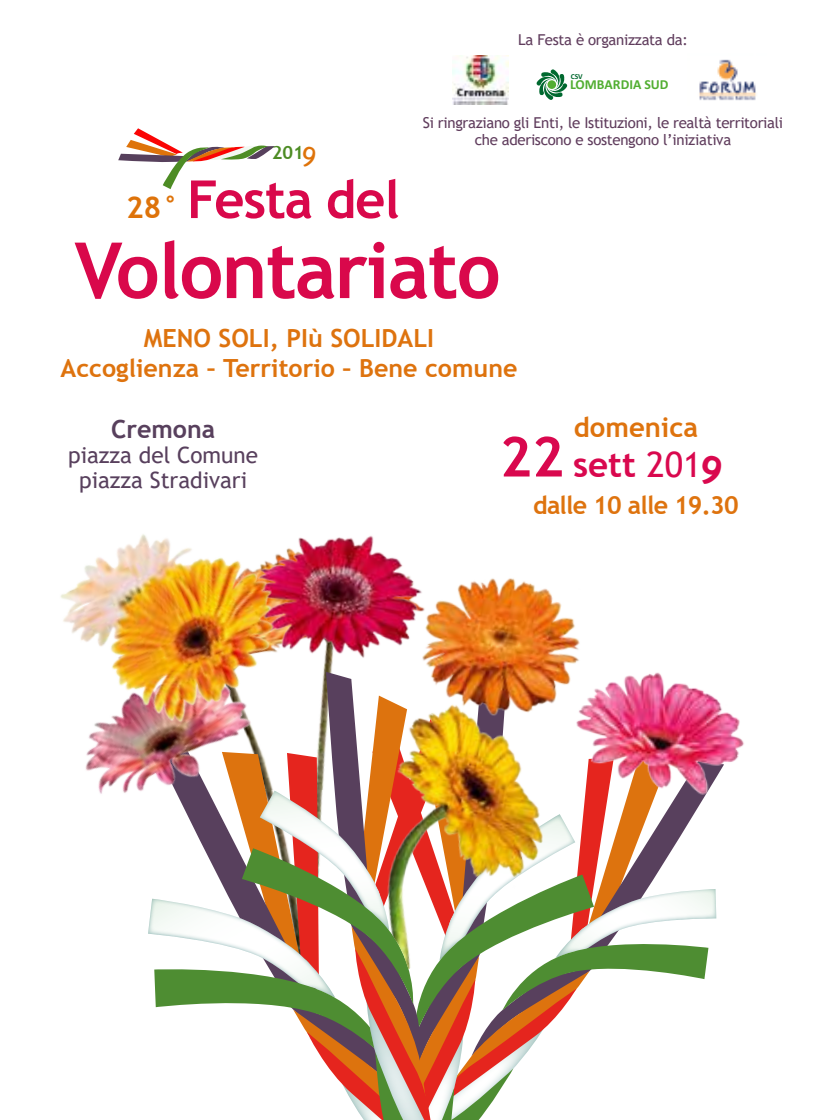
<style>
.page{position:relative;width:815px;height:1120px;background:#fff}
.page>*{position:absolute;margin:0;border:0;box-sizing:border-box;transform-origin:0 0}
.t1{font:700 77.5px "Trebuchet MS";letter-spacing:-.02em;color:#d9084b}
.t2{font:700 52.5px "Trebuchet MS";letter-spacing:-.02em;color:#d9084b}
.t3{font:700 35px "Trebuchet MS";color:#d9084e}
.t4{font:700 30px "Trebuchet MS";color:#de730a}
.t5{font:700 27.5px "Trebuchet MS";color:#de730e}
.t6{font:700 25px/30px "Trebuchet MS";color:#de730e;text-align:center}
.t7{font:700 25px "Trebuchet MS";letter-spacing:-.03em;color:#de730e}
.t8{font:700 25px "Trebuchet MS";color:#58405d}
.t9{font:22.5px/25px "Trebuchet MS";color:#58405d;text-align:center}
.t10{font:700 18.25px "Trebuchet MS";color:#4d8c24}
.t11{font:15px/17.5px "Trebuchet MS";letter-spacing:-.02em;color:#603d5d;text-align:center}
.t12{font:700 13.75px "Calibri";color:#52ae32}
.t13{font:700 7.5px "Calibri";color:#00692f}
.s1{font-size:55px}
.s2{font-weight:400}
</style>
<div class="page">
<svg style="left:537px;top:69px;width:30px;height:31px"></svg>
<img style="left:699px;top:59px;width:57px;height:42px">
<img style="left:452px;top:56px;width:57px;height:48px">
<svg style="left:148px;top:679px;width:569px;height:441px"></svg>
<img style="left:316px;top:535px;width:90px;height:144px">
<img style="left:85px;top:756px;width:184px;height:74px">
<img style="left:406px;top:576px;width:174px;height:157px">
<img style="left:60px;top:534px;width:256px;height:222px">
<img style="left:380px;top:694px;width:175px;height:275px">
<img style="left:563px;top:651px;width:181px;height:157px">
<svg style="left:118px;top:128px;width:157px;height:61px"></svg>
<p class="t11" style="left:518px;top:31px;width:171px">La Festa è organizzata da:</p>
<p class="t10" style="left:272px;top:141px;width:34px">201</p>
<p class="t13" style="left:571px;top:71px;width:14px">CSV</p>
<p class="t12" style="left:570px;top:76px;width:100px">LOMBARDIA SUD</p>
<p class="t11" style="left:423px;top:114px;width:362px">Si ringraziano gli Enti, le Istituzioni, le realtà territoriali che aderiscono e sostengono l’iniziativa</p>
<h2 class="t2" style="left:187px;top:167px;width:214px">Festa del</h2>
<h1 class="t1" style="left:74px;top:222px;width:428px">Volontariato</h1>
<h3 class="t4" style="left:126px;top:189px;width:54px">28°</h3>
<h3 class="t6" style="left:61px;top:323px;width:458px">MENO SOLI, PIù SOLIDALI<br>Accoglienza – Territorio – Bene comune</h3>
<h3 class="t8" style="left:111px;top:414px;width:106px">Cremona</h3>
<h3 class="t9" style="left:68px;top:443px;width:191px">piazza del Comune piazza Stradivari</h3>
<h3 class="t5" style="left:574px;top:410px;width:126px">domenica</h3>
<h3 class="t3" style="left:500px;top:442px;width:204px"><span class="s1">22</span> sett <span class="s2">201</span></h3>
<h3 class="t7" style="left:533px;top:490px;width:207px">dalle 10 alle 19.30</h3>
</div>
